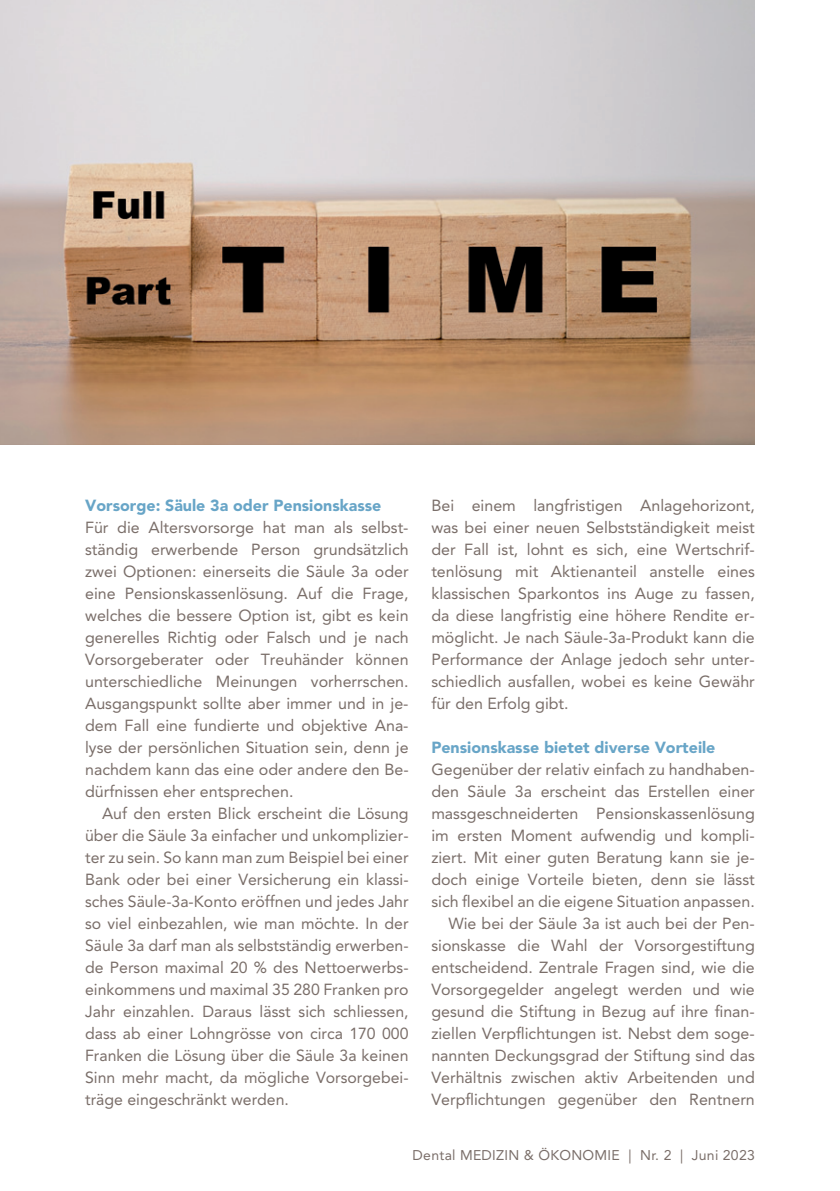
<style>
.page{position:relative;width:840px;height:1191px;background:#fff}
.page>*{position:absolute;margin:0;border:0;box-sizing:border-box;transform-origin:0 0}
.t1{font:16px/22px "Avenir LT Std";color:#7a6e69;text-align:justify}
.t2{font:900 16px "Avenir LT Std";color:#68a5c7}
.t3{font:14px "Avenir LT Std";letter-spacing:.02em;color:#7a6e69}
</style>
<div class="page">
<img style="left:0;top:0;width:754px;height:444px">
<p class="t2" style="left:85px;top:495px;width:297px">Vorsorge: Säule 3a oder Pensionskasse</p>
<p class="t1" style="left:85px;top:516px;width:325px">Für die Altersvorsorge hat man als selbst&shy;ständig erwerbende Person grundsätzlich zwei Optionen: einerseits die Säule 3a oder eine Pensionskassenlösung. Auf die Frage, welches die bessere Option ist, gibt es kein generelles Richtig oder Falsch und je nach Vorsorgeberater oder Treuhänder können unterschiedliche Meinungen vorherrschen.<br>Ausgangspunkt sollte aber immer und in je&shy;dem Fall eine fundierte und objektive Ana&shy;lyse der persönlichen Situation sein, denn je nachdem kann das eine oder andere den Be&shy;dürfnissen eher entsprechen.</p>
<p class="t1" style="left:85px;top:802px;width:325px;text-indent:17px">Auf den ersten Blick erscheint die Lösung über die Säule 3a einfacher und unkomplizier&shy;ter zu sein. So kann man zum Beispiel bei einer Bank oder bei einer Versicherung ein klassi&shy;sches Säule-3a-Konto eröffnen und jedes Jahr so viel einbezahlen, wie man möchte. In der Säule 3a darf man als selbstständig erwerben&shy;de Person maximal 20 % des Nettoerwerbs&shy;einkommens und maximal 35 280 Franken pro Jahr einzahlen. Daraus lässt sich schliessen, dass ab einer Lohngrösse von circa 170 000<br>Franken die Lösung über die Säule 3a keinen Sinn mehr macht, da mögliche Vorsorgebei&shy;träge eingeschränkt werden.</p>
<p class="t1" style="left:431px;top:494px;width:325px">Bei einem langfristigen Anlagehorizont, was bei einer neuen Selbstständigkeit meist der Fall ist, lohnt es sich, eine Wertschrif&shy;tenlösung mit Aktienanteil anstelle eines klassischen Sparkontos ins Auge zu fassen, da diese langfristig eine höhere Rendite er&shy;möglicht. Je nach Säule-3a-Produkt kann die Performance der Anlage jedoch sehr unter&shy;schiedlich ausfallen, wobei es keine Gewähr für den Erfolg gibt.</p>
<p class="t2" style="left:431px;top:737px;width:285px">Pensionskasse bietet diverse Vorteile</p>
<p class="t1" style="left:431px;top:758px;width:325px;text-align:right">Gegenüber der relativ einfach zu handhaben&shy;den Säule 3a erscheint das Erstellen einer massgeschneiderten Pensionskassenlösung im ersten Moment aufwendig und kompli&shy;ziert. Mit einer guten Beratung kann sie je&shy;doch einige Vorteile bieten, denn sie lässt sich flexibel an die eigene Situation anpassen.<br>Wie bei der Säule 3a ist auch bei der Pen&shy;sionskasse die Wahl der Vorsorgestiftung entscheidend. Zentrale Fragen sind, wie die Vorsorgegelder angelegt werden und wie gesund die Stiftung in Bezug auf ihre finan&shy;ziellen Verpflichtungen ist. Nebst dem soge&shy;nannten Deckungsgrad der Stiftung sind das Verhältnis zwischen aktiv Arbeitenden und Verpflichtungen gegenüber den Rentnern</p>
<p class="t3" style="left:412px;top:1146px;width:343px">Dental MEDIZIN &amp; ÖKONOMIE | Nr. 2 | Juni 2023</p>
</div>
